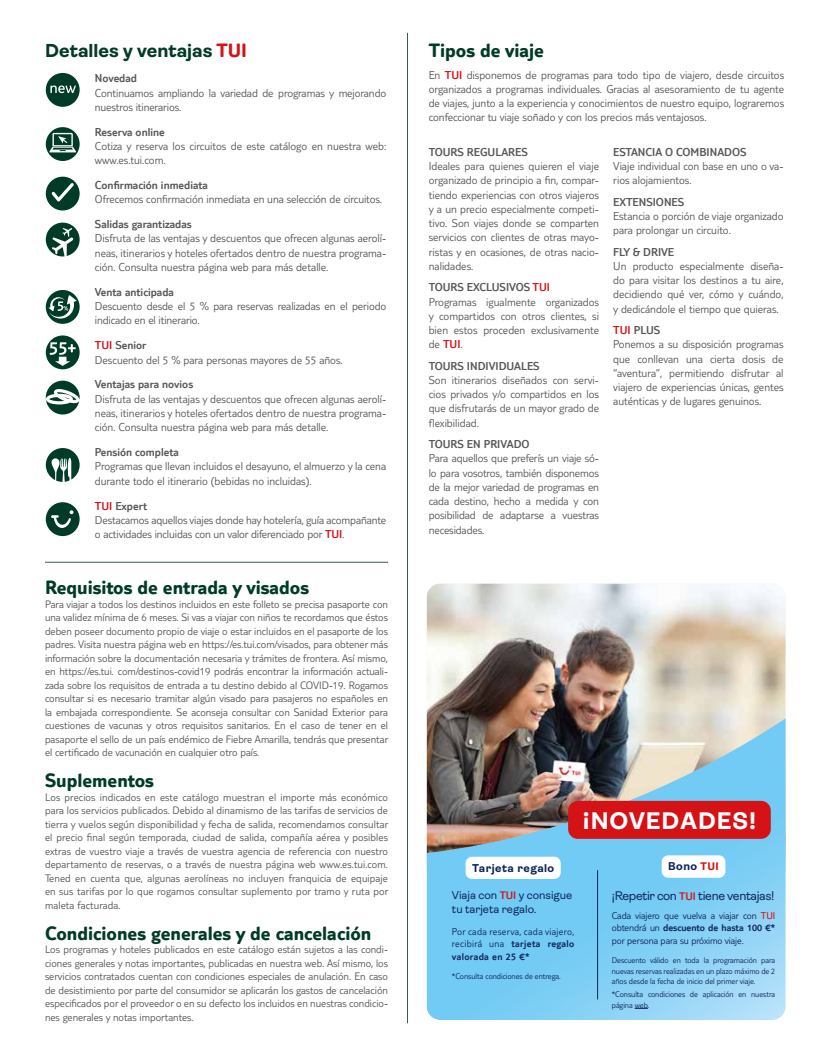
<style>
.page{position:relative;width:815px;height:1053px;background:#fff}
.page>*{position:absolute;margin:0;border:0;box-sizing:border-box;transform-origin:0 0}
.t1{font:700 24px "Ambit";letter-spacing:.04em;color:#fff}
.t2{font:700 20px "TUI Type";color:#003b28}
.t3{font:700 18.75px "Ambit";color:#003b28}
.t4{font:12.5px "Ambit";letter-spacing:-.03em;color:#11255b}
.t5{font:300 11.88px/14.2px "TUI Type";color:#575756}
.t6{font:300 11.88px "TUI Type";color:#575756}
.t7{font:11.38px/13.6px "Ambit";letter-spacing:-.005em;color:#11255b}
.t8{font:700 11.38px "Ambit";letter-spacing:.04em;color:#11255b}
.t9{font:300 11.25px/13.5px "TUI Type";color:#575756;text-align:justify}
.t10{font:300 10.25px/12.2px "TUI Type";letter-spacing:-.005em;color:#11255b;text-align:justify}
.t11{font:300 8.5px/10.2px "TUI Type";letter-spacing:-.005em;color:#11255b;text-align:justify}
.s1{font-family:"TUI Type";font-size:20px;color:#d51317}
.s2{color:#d51317}
.s3{font-style:inherit}
.s4{font-family:"TUI Type";font-weight:300;color:#d51317}
.s5{font-family:"TUI Type";color:#d51317}
.s6{font-family:"TUI Type";font-weight:300;font-size:11.38px;color:#d51317}
.s7{font-weight:400;color:#d51317}
</style>
<div class="page">
<hr style="left:407px;top:33px;width:1px;height:990px;background:#30614e">
<hr style="left:45px;top:562px;width:343px;height:1px;background:#30614e">
<svg style="left:46px;top:73px;width:34px;height:34px"></svg>
<svg style="left:46px;top:127px;width:34px;height:34px"></svg>
<svg style="left:46px;top:222px;width:34px;height:34px"></svg>
<svg style="left:46px;top:290px;width:34px;height:34px"></svg>
<svg style="left:46px;top:448px;width:34px;height:34px"></svg>
<svg style="left:46px;top:502px;width:34px;height:34px"></svg>
<svg style="left:45px;top:380px;width:35px;height:35px"></svg>
<svg style="left:46px;top:380px;width:34px;height:34px"></svg>
<svg style="left:46px;top:335px;width:34px;height:34px"></svg>
<svg style="left:45px;top:176px;width:35px;height:35px"></svg>
<svg style="left:46px;top:177px;width:34px;height:33px"></svg>
<img style="left:427px;top:584px;width:358px;height:134px">
<img style="left:427px;top:718px;width:358px;height:301px">
<div style="left:423px;top:580px;width:366px;height:443px;border:3px solid #fff;border-radius:15px"></div>
<svg style="left:635px;top:1008px;width:13px;height:1px"></svg>
<hr style="left:597px;top:870px;width:1px;height:129px;background:#11255b">
<div style="left:466px;top:856px;width:95px;height:22px;background:#fff;border-radius:6px"></div>
<div style="left:568px;top:800px;width:203px;height:38px;background:#d51317;border-radius:10px"></div>
<div style="left:662px;top:855px;width:63px;height:22px;background:#fff;border-radius:6px"></div>
<h3 class="t3" style="left:45px;top:40px;width:203px">Detalles y ventajas <span class="s1">TUI</span></h3>
<h2 class="t2" style="left:429px;top:38px;width:117px">Tipos de viaje</h2>
<p class="t5" style="left:429px;top:67px;width:357px;text-align:justify">En <span class="s2">TUI</span> disponemos de programas para todo tipo de viajero, desde circuitos organizados a programas individuales. Gracias al asesoramiento de tu agente de viajes, junto a la experiencia y conocimientos de nuestro equipo, lograremos confeccionar tu viaje soñado y con los precios más ventajosos.</p>
<p class="t6" style="left:429px;top:145px;width:101px">TOURS REGULARES</p>
<p class="t5" style="left:429px;top:159px;width:172px;text-align:justify">Ideales para quienes quieren el viaje organizado de principio a fin, compar&shy;tiendo experiencias con otros viajeros y a un precio especialmente competi&shy;tivo. Son viajes donde se comparten servicios con clientes de otras mayo&shy;ristas y en ocasiones, de otras nacio&shy;nalidades.</p>
<p class="t5" style="left:429px;top:280px;width:172px"><span class="s3">TOURS EXCLUSIVOS</span> <span class="s2">TUI<br></span>Programas igualmente organizados y compartidos con otros clientes, si bien estos proceden exclusivamente de <span class="s2">TUI</span>.</p>
<p class="t6" style="left:429px;top:359px;width:112px">TOURS INDIVIDUALES</p>
<p class="t5" style="left:429px;top:372px;width:172px;text-align:justify">Son itinerarios diseñados con servi&shy;cios privados y/o compartidos en los que disfrutarás de un mayor grado de flexibilidad.</p>
<p class="t6" style="left:429px;top:437px;width:102px">TOURS EN PRIVADO</p>
<p class="t5" style="left:429px;top:451px;width:172px;text-align:justify">Para aquellos que preferís un viaje só&shy;lo para vosotros, también disponemos de la mejor variedad de programas en cada destino, hecho a medida y con posibilidad de adaptarse a vuestras necesidades.</p>
<p class="t6" style="left:95px;top:71px;width:44px">Novedad</p>
<p class="t5" style="left:95px;top:85px;width:293px">Continuamos ampliando la variedad de programas y mejorando nuestros itinerarios.</p>
<p class="t6" style="left:95px;top:125px;width:71px">Reserva online</p>
<p class="t5" style="left:95px;top:139px;width:293px">Cotiza y reserva los circuitos de este catálogo en nuestra web: www.es.tui.com.</p>
<p class="t6" style="left:95px;top:178px;width:115px">Confirmación inmediata</p>
<p class="t5" style="left:95px;top:192px;width:289px">Ofrecemos confirmación inmediata en una selección de circuitos.</p>
<p class="t6" style="left:95px;top:217px;width:98px">Salidas garantizadas</p>
<p class="t5" style="left:95px;top:231px;width:293px;text-align:justify">Disfruta de las ventajas y descuentos que ofrecen algunas aerolí&shy;neas, itinerarios y hoteles ofertados dentro de nuestra programa&shy;ción. Consulta nuestra página web para más detalle.</p>
<p class="t6" style="left:95px;top:285px;width:81px">Venta anticipada</p>
<p class="t5" style="left:95px;top:299px;width:293px">Descuento desde el 5 % para reservas realizadas en el periodo indicado en el itinerario.</p>
<p class="t5" style="left:95px;top:338px;width:249px"><span class="s2">TUI</span> <span class="s3">Senior<br></span>Descuento del 5 % para personas mayores de 55 años.</p>
<p class="t6" style="left:95px;top:377px;width:100px">Ventajas para novios</p>
<p class="t5" style="left:95px;top:391px;width:293px;text-align:justify">Disfruta de las ventajas y descuentos que ofrecen algunas aerolí&shy;neas, itinerarios y hoteles ofertados dentro de nuestra programa&shy;ción. Consulta nuestra página web para más detalle.</p>
<p class="t6" style="left:95px;top:445px;width:86px">Pensión completa</p>
<p class="t5" style="left:95px;top:459px;width:293px">Programas que llevan incluidos el desayuno, el almuerzo y la cena durante todo el itinerario (bebidas no incluidas).</p>
<p class="t5" style="left:95px;top:498px;width:293px"><span class="s2">TUI</span> <span class="s3">Expert<br></span>Destacamos aquellos viajes donde hay hotelería, guía acompañante o actividades incluidas con un valor diferenciado por <span class="s2">TUI</span>.</p>
<p class="t6" style="left:613px;top:145px;width:135px">ESTANCIA O COMBINADOS</p>
<p class="t5" style="left:613px;top:159px;width:172px">Viaje individual con base en uno o va&shy;rios alojamientos.</p>
<p class="t6" style="left:613px;top:195px;width:72px">EXTENSIONES</p>
<p class="t5" style="left:613px;top:209px;width:172px">Estancia o porción de viaje organizado para prolongar un circuito.</p>
<p class="t6" style="left:613px;top:245px;width:62px">FLY &amp; DRIVE</p>
<p class="t5" style="left:613px;top:258px;width:172px;text-align:justify">Un producto especialmente diseña&shy;do para visitar los destinos a tu aire, decidiendo qué ver, cómo y cuándo, y dedicándole el tiempo que quieras.</p>
<p class="t5" style="left:613px;top:323px;width:172px"><span class="s2">TUI</span> <span class="s3">PLUS<br></span>Ponemos a su disposición programas que conllevan una cierta dosis de “aventura”, permitiendo disfrutar al viajero de experiencias únicas, gentes auténticas y de lugares genuinos.</p>
<h2 class="t2" style="left:45px;top:575px;width:266px">Requisitos de entrada y visados</h2>
<p class="t9" style="left:45px;top:597px;width:345px">Para viajar a todos los destinos incluidos en este folleto se precisa pasaporte con una validez mínima de 6 meses. Si vas a viajar con niños te recordamos que éstos deben poseer documento propio de viaje o estar incluidos en el pasaporte de los padres. Visita nuestra página web en https://es.tui.com/visados, para obtener más información sobre la documentación necesaria y trámites de frontera. Así mismo, en https://es.tui. com/destinos-covid19 podrás encontrar la información actuali&shy;zada sobre los requisitos de entrada a tu destino debido al COVID-19. Rogamos consultar si es necesario tramitar algún visado para pasajeros no españoles en la embajada correspondiente. Se aconseja consultar con Sanidad Exterior para cuestiones de vacunas y otros requisitos sanitarios. En el caso de tener en el pasaporte el sello de un país endémico de Fiebre Amarilla, tendrás que presentar el certificado de vacunación en cualquier otro país.</p>
<h2 class="t2" style="left:45px;top:768px;width:110px">Suplementos</h2>
<p class="t9" style="left:45px;top:790px;width:345px">Los precios indicados en este catálogo muestran el importe más económico para los servicios publicados. Debido al dinamismo de las tarifas de servicios de tierra y vuelos según disponibilidad y fecha de salida, recomendamos consultar el precio final según temporada, ciudad de salida, compañía aérea y posibles extras de vuestro viaje a través de vuestra agencia de referencia con nuestro departamento de reservas, o a través de nuestra página web www.es.tui.com.<br>Tened en cuenta que, algunas aerolíneas no incluyen franquicia de equipaje en sus tarifas por lo que rogamos consultar suplemento por tramo y ruta por maleta facturada.</p>
<h2 class="t2" style="left:45px;top:921px;width:328px">Condiciones generales y de cancelación</h2>
<p class="t9" style="left:45px;top:942px;width:344px">Los programas y hoteles publicados en este catálogo están sujetos a las condi&shy;ciones generales y notas importantes, publicadas en nuestra web. Así mismo, los servicios contratados cuentan con condiciones especiales de anulación. En caso de desistimiento por parte del consumidor se aplicarán los gastos de cancelación especificados por el proveedor o en su defecto los incluidos en nuestras condicio&shy;nes generales y notas importantes.</p>
<p class="t8" style="left:472px;top:861px;width:84px">Tarjeta regalo</p>
<p class="t7" style="left:452px;top:888px;width:122px">Viaja con <span class="s4">TUI</span> y consigue tu tarjeta regalo.</p>
<p class="t10" style="left:452px;top:925px;width:124px">Por cada reserva, cada viajero, recibirá una <span class="s3">tarjeta regalo valorada en 25 €*</span></p>
<p class="t11" style="left:452px;top:971px;width:110px">*Consulta condiciones de entrega.</p>
<h1 class="t1" style="left:583px;top:807px;width:175px">¡NOVEDADES!</h1>
<p class="t8" style="left:668px;top:860px;width:52px">Bono <span class="s5">TUI</span></p>
<p class="t4" style="left:612px;top:888px;width:164px">¡Repetir con <span class="s6">TUI</span> tiene ventajas!</p>
<p class="t10" style="left:612px;top:909px;width:165px">Cada viajero que vuelva a viajar con <span class="s7">TUI </span>obtendrá un <span class="s3">descuento de hasta 100 €* </span>por persona para su próximo viaje.</p>
<p class="t11" style="left:612px;top:955px;width:165px">Descuento válido en toda la programación para nuevas reservas realizadas en un plazo máximo de 2 años desde la fecha de inicio del primer viaje.</p>
<p class="t11" style="left:612px;top:989px;width:165px">*Consulta condiciones de aplicación en nuestra página web.</p>
</div>
